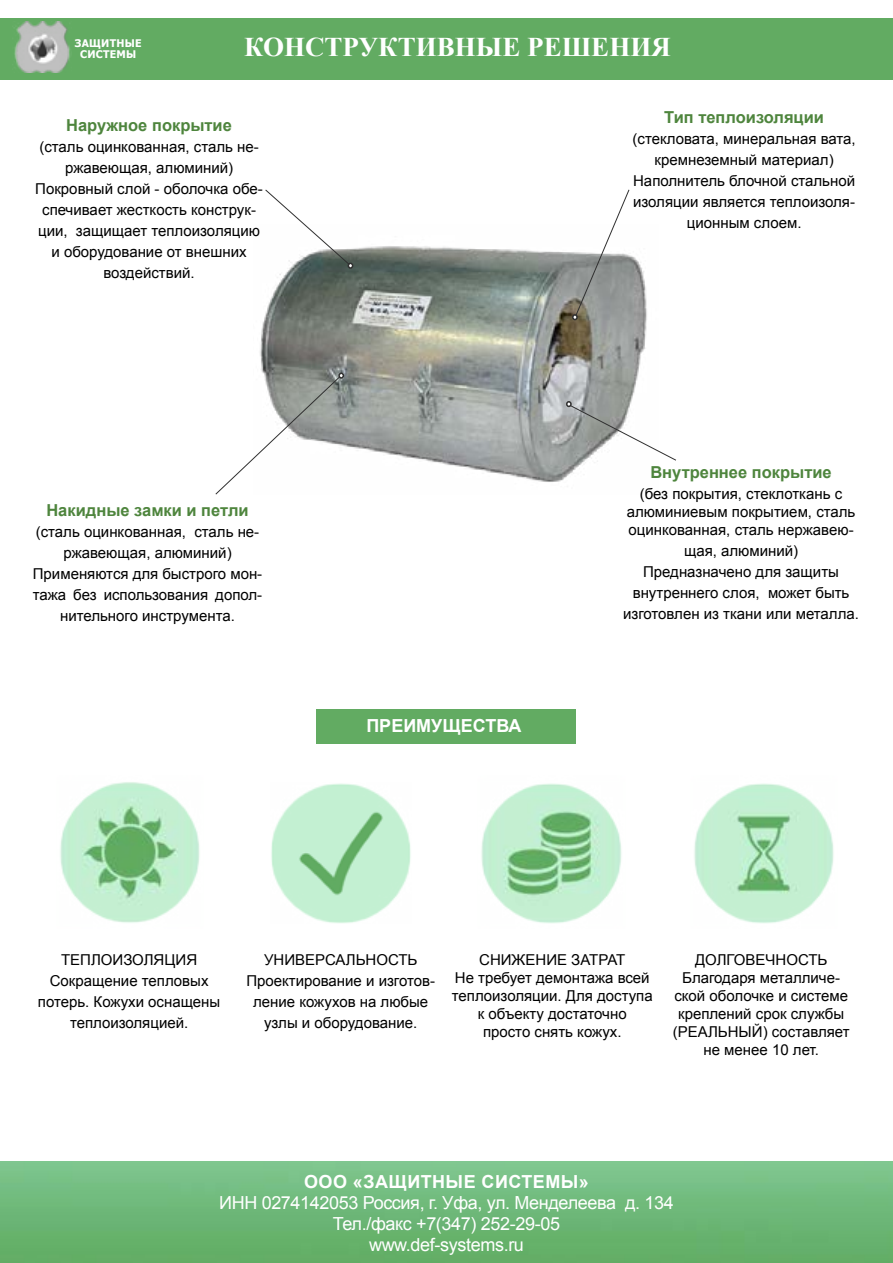
<style>
.page{position:relative;width:893px;height:1263px;background:#fff}
.page>*{position:absolute;margin:0;border:0;box-sizing:border-box;transform-origin:0 0}
.t1{font:700 27px "Times New Roman";color:#fff}
.t2{font:18px/21px "Arial";letter-spacing:-.02em;color:#fff;text-align:center}
.t3{font:700 18px "Arial";letter-spacing:.025em;color:#fff}
.t4{font:700 18px "Arial";color:#fff}
.t5{font:700 16.5px "Arial";color:#4e853d}
.t6{font:15px/21px "Arial";color:#000;text-align:center}
.t7{font:700 10.5px/10.5px "Tahoma";letter-spacing:.03em;color:#fff;text-align:center}
</style>
<div class="page">
<img style="left:0;top:1161px;width:893px;height:102px">
<div style="left:0;top:19px;width:893px;height:60px;background:#62ab62"></div>
<img style="left:12px;top:22px;width:60px;height:50px">
<img style="left:260px;top:246px;width:387px;height:236px">
<svg style="left:572px;top:189px;width:58px;height:131px"></svg>
<svg style="left:265px;top:189px;width:88px;height:80px"></svg>
<svg style="left:215px;top:373px;width:128px;height:122px"></svg>
<div style="left:338px;top:372px;width:6px;height:7px;border:2px solid #303030;border-radius:50%"></div>
<svg style="left:566px;top:401px;width:110px;height:60px"></svg>
<div style="left:317px;top:709px;width:259px;height:34px;background:#62ab62"></div>
<img style="left:60px;top:782px;width:140px;height:141px">
<img style="left:271px;top:783px;width:140px;height:140px">
<img style="left:481px;top:783px;width:141px;height:140px">
<img style="left:694px;top:783px;width:140px;height:140px">
<p class="t7" style="left:75px;top:37px;width:68px">ЗАЩИТНЫЕ<br>СИСТЕМЫ</p>
<h1 class="t1" style="left:244px;top:29px;width:428px">КОНСТРУКТИВНЫЕ РЕШЕНИЯ</h1>
<p class="t5" style="left:66px;top:114px;width:167px">Наружное покрытие</p>
<p class="t6" style="left:35px;top:136px;width:229px">(сталь оцинкованная, сталь не&shy;ржавеющая, алюминий)<br>Покровный слой - оболочка обе&shy;спечивает жесткость конструк&shy;ции, защищает теплоизоляцию и оборудование от внешних воздействий.</p>
<p class="t5" style="left:46px;top:499px;width:204px">Накидные замки и петли</p>
<p class="t6" style="left:33px;top:521px;width:231px">(сталь оцинкованная, сталь не&shy;ржавеющая, алюминий)<br>Применяются для быстрого мон&shy;тажа без использования допол&shy;нительного инструмента.</p>
<p class="t4" style="left:366px;top:713px;width:157px">ПРЕИМУЩЕСТВА</p>
<p class="t5" style="left:664px;top:106px;width:161px">Тип теплоизоляции</p>
<p class="t6" style="left:632px;top:128px;width:225px">(стекловата, минеральная вата, кремнеземный материал)<br>Наполнитель блочной стальной изоляции является теплоизоля&shy;ционным слоем.</p>
<p class="t5" style="left:650px;top:461px;width:183px">Внутреннее покрытие</p>
<p class="t6" style="left:627px;top:485px;width:230px;line-height:18px">(без покрытия, стеклоткань с алюминиевым покрытием, сталь оцинкованная, сталь нержавею-</p>
<p class="t6" style="left:623px;top:541px;width:237px">щая, алюминий)<br>Предназначено для защиты внутреннего слоя, может быть изготовлен из ткани или металла.</p>
<p class="t6" style="left:38px;top:949px;width:184px">ТЕПЛОИЗОЛЯЦИЯ<br>Сокращение тепловых потерь. Кожухи оснащены теплоизоляцией.</p>
<p class="t6" style="left:246px;top:949px;width:190px">УНИВЕРСАЛЬНОСТЬ<br>Проектирование и изготов&shy;ление кожухов на любые узлы и оборудование.</p>
<p class="t6" style="left:452px;top:951px;width:202px;line-height:18px">СНИЖЕНИЕ ЗАТРАТ<br>Не требует демонтажа всей теплоизоляции. Для доступа к объекту достаточно<br>просто снять кожух.</p>
<p class="t6" style="left:673px;top:951px;width:178px;line-height:18px">ДОЛГОВЕЧНОСТЬ<br>Благодаря металличе&shy;ской оболочке и системе креплений срок службы (РЕАЛЬНЫЙ) составляет не менее 10 лет.</p>
<p class="t3" style="left:304px;top:1169px;width:286px">ООО «ЗАЩИТНЫЕ СИСТЕМЫ»</p>
<p class="t2" style="left:219px;top:1192px;width:456px">ИНН 0274142053 Россия, г. Уфа, ул. Менделеева д. 134<br>Тел./факс +7(347) 252-29-05<br>www.def-systems.ru</p>
</div>
